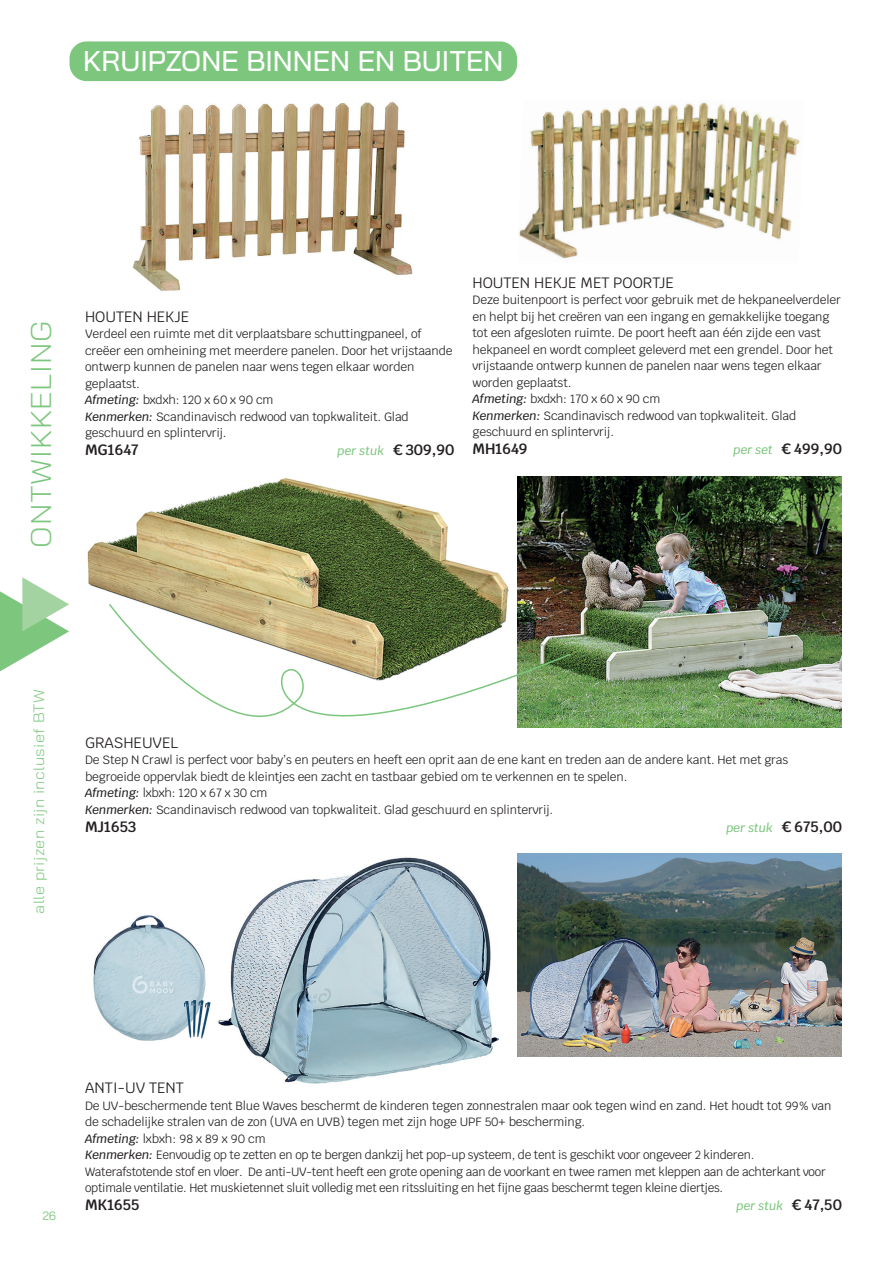
<style>
.page{position:relative;width:893px;height:1263px;background:#fff}
.page>*{position:absolute;margin:0;border:0;box-sizing:border-box;transform-origin:0 0}
.t1{font:500 28.5px "Bai Jamjuree";color:#fff}
.t2{font:300 28.5px "Bai Jamjuree";letter-spacing:.02em;color:#7cc67d;scale:1.1 1}
.t3{font:15px "Krub";color:#231f20}
.t4{font:600 15px "Krub";color:#231f20}
.t5{font:300 15px "Bai Jamjuree";letter-spacing:.02em;color:#7cc67d;scale:1.1 1}
.t6{font:12px/16.5px "Krub";letter-spacing:-.01em;color:#231f20}
.t7{font:italic 500 12px "Krub";color:#7cc67d}
.t8{font:12px "Bai Jamjuree";color:#7cc67d}
.s1{font-weight:500;font-style:italic}
.s2{font-weight:600;font-style:normal;font-size:15px;color:#231f20}
.s3{font-weight:500;font-style:italic;font-size:12px;color:#7cc67d}
</style>
<div class="page">
<svg style="left:0;top:577px;width:69px;height:94px"></svg>
<div style="left:70px;top:41px;width:447px;height:40px;background:#7cc67d;border-radius:17px"></div>
<img style="left:517px;top:853px;width:325px;height:203px">
<img style="left:133px;top:102px;width:280px;height:189px">
<img style="left:519px;top:102px;width:281px;height:157px">
<img style="left:87px;top:478px;width:422px;height:125px">
<img style="left:517px;top:476px;width:325px;height:252px">
<img style="left:109px;top:603px;width:463px;height:125px">
<img style="left:218px;top:857px;width:281px;height:227px">
<img style="left:93px;top:915px;width:118px;height:126px">
<p class="t1" style="left:83px;top:45px;width:422px">KRUIPZONE BINNEN EN BUITEN</p>
<h1 class="t2" style="left:17px;top:547px;width:207px;rotate:-90deg">ONTWIKKELING</h1>
<p class="t3" style="left:85px;top:304px;width:106px">HOUTEN HEKJE</p>
<p class="t6" style="left:85px;top:326px;width:369px">Verdeel een ruimte met dit verplaatsbare schuttingpaneel, of creëer een omheining met meerdere panelen. Door het vrijstaande ontwerp kunnen de panelen naar wens tegen elkaar worden geplaatst.</p>
<p class="t6" style="left:85px;top:392px;width:190px"><span class="s1">Afmeting:</span> bxdxh: 120 x 60 x 90 cm</p>
<p class="t6" style="left:85px;top:408px;width:325px"><span class="s1">Kenmerken:</span> Scandinavisch redwood van topkwaliteit. Glad geschuurd en splintervrij.</p>
<p class="t4" style="left:85px;top:441px;width:55px">MG1647</p>
<p class="t7" style="left:338px;top:444px;width:118px">per stuk <span class="s2">€ 309,90</span></p>
<p class="t3" style="left:472px;top:270px;width:203px">HOUTEN HEKJE MET POORTJE</p>
<p class="t6" style="left:472px;top:292px;width:370px">Deze buitenpoort is perfect voor gebruik met de hekpaneelverdeler en helpt bij het creëren van een ingang en gemakkelijke toegang tot een afgesloten ruimte. De poort heeft aan één zijde een vast hekpaneel en wordt compleet geleverd met een grendel. Door het vrijstaande ontwerp kunnen de panelen naar wens tegen elkaar worden geplaatst.</p>
<p class="t6" style="left:472px;top:391px;width:189px"><span class="s1">Afmeting:</span> bxdxh: 170 x 60 x 90 cm</p>
<p class="t6" style="left:472px;top:407px;width:325px"><span class="s1">Kenmerken:</span> Scandinavisch redwood van topkwaliteit. Glad geschuurd en splintervrij.</p>
<p class="t4" style="left:472px;top:440px;width:57px">MH1649</p>
<p class="t4" style="left:733px;top:440px;width:110px"><span class="s3">per set</span> € 499,90</p>
<p class="t5" style="left:26px;top:914px;width:206px;rotate:-90deg">alle prijzen zijn inclusief BTW</p>
<p class="t3" style="left:85px;top:730px;width:95px">GRASHEUVEL</p>
<p class="t6" style="left:85px;top:752px;width:705px">De Step N Crawl is perfect voor baby’s en peuters en heeft een oprit aan de ene kant en treden aan de andere kant. Het met gras begroeide oppervlak biedt de kleintjes een zacht en tastbaar gebied om te verkennen en te spelen.</p>
<p class="t6" style="left:85px;top:785px;width:184px"><span class="s1">Afmeting:</span> lxbxh: 120 x 67 x 30 cm</p>
<p class="t6" style="left:85px;top:801px;width:470px"><span class="s1">Kenmerken:</span> Scandinavisch redwood van topkwaliteit. Glad geschuurd en splintervrij.</p>
<p class="t4" style="left:85px;top:818px;width:53px">MJ1653</p>
<p class="t7" style="left:726px;top:821px;width:117px">per stuk <span class="s2">€ 675,00</span></p>
<p class="t8" style="left:42px;top:1205px;width:15px">26</p>
<p class="t3" style="left:85px;top:1075px;width:100px">ANTI-UV TENT</p>
<p class="t6" style="left:85px;top:1097px;width:748px">De UV-beschermende tent Blue Waves beschermt de kinderen tegen zonnestralen maar ook tegen wind en zand. Het houdt tot 99% van de schadelijke stralen van de zon (UVA en UVB) tegen met zijn hoge UPF 50+ bescherming.</p>
<p class="t6" style="left:85px;top:1130px;width:182px"><span class="s1">Afmeting:</span> lxbxh: 98 x 89 x 90 cm</p>
<p class="t6" style="left:85px;top:1147px;width:742px"><span class="s1">Kenmerken:</span> Eenvoudig op te zetten en op te bergen dankzij het pop-up systeem, de tent is geschikt voor ongeveer 2 kinderen.<br>Waterafstotende stof en vloer. De anti-UV-tent heeft een grote opening aan de voorkant en twee ramen met kleppen aan de achterkant voor optimale ventilatie. Het muskietennet sluit volledig met een ritssluiting en het fijne gaas beschermt tegen kleine diertjes.</p>
<p class="t4" style="left:85px;top:1196px;width:56px">MK1655</p>
<p class="t7" style="left:736px;top:1199px;width:107px">per stuk <span class="s2">€ 47,50</span></p>
</div>
